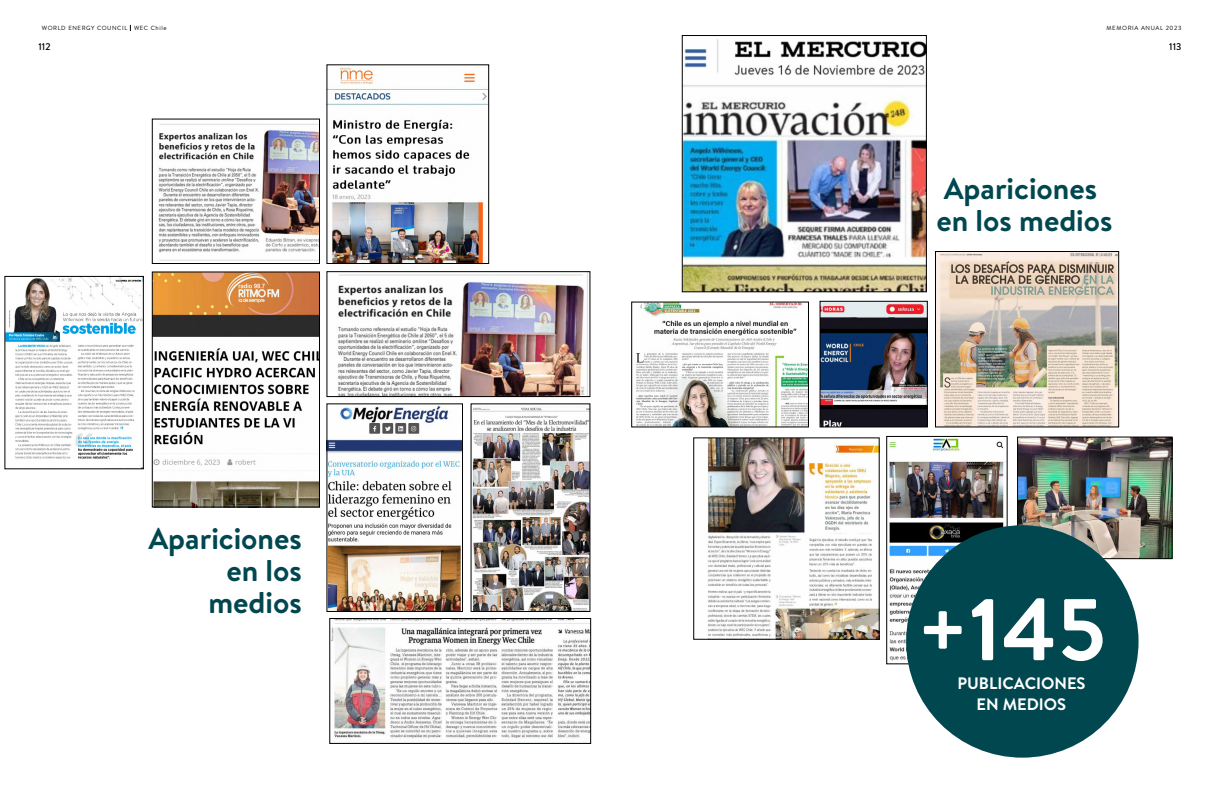
<style>
.page{position:relative;width:1224px;height:792px;background:#fff}
.page>*{position:absolute;margin:0;border:0;box-sizing:border-box;transform-origin:0 0}
.t1{font:700 87.2px "Brandon Text";color:#fff}
.t2{font:700 30px/32px "Brandon Text";color:#004750;text-align:right}
.t3{font:700 16.6px/20.9px "Brandon Text";color:#fff;text-align:center}
.t4{font:500 10px "Brandon Grotesque";color:#000}
.t5{font:6px "Brandon Text";letter-spacing:.1em;color:#000}
</style>
<div class="page">
<img style="left:154px;top:274px;width:164px;height:231px">
<div style="left:152px;top:272px;width:168px;height:235px;border:1px solid #000"></div>
<img style="left:158px;top:124px;width:160px;height:137px">
<div style="left:152px;top:119px;width:168px;height:145px;border:1px solid #000"></div>
<img style="left:329px;top:67px;width:158px;height:195px">
<div style="left:327px;top:65px;width:162px;height:199px;border:1px solid #000"></div>
<img style="left:337px;top:274px;width:251px;height:121px">
<div style="left:327px;top:272px;width:263px;height:125px;border:1px solid #000"></div>
<img style="left:329px;top:406px;width:132px;height:204px">
<div style="left:327px;top:404px;width:136px;height:208px;border:1px solid #000"></div>
<img style="left:473px;top:407px;width:115px;height:203px">
<div style="left:471px;top:404px;width:119px;height:208px;border:1px solid #000"></div>
<img style="left:332px;top:620px;width:257px;height:118px">
<div style="left:330px;top:618px;width:261px;height:125px;border:1px solid #000"></div>
<img style="left:7px;top:278px;width:134px;height:181px">
<img style="left:636px;top:304px;width:171px;height:121px">
<div style="left:632px;top:302px;width:177px;height:125px;border:1px solid #000"></div>
<img style="left:707px;top:440px;width:170px;height:197px">
<img style="left:684px;top:39px;width:241px;height:251px">
<div style="left:682px;top:35px;width:245px;height:257px;border:1px solid #000"></div>
<img style="left:889px;top:438px;width:116px;height:224px">
<img style="left:822px;top:303px;width:103px;height:122px">
<div style="left:820px;top:301px;width:107px;height:126px;border:1px solid #000"></div>
<img style="left:937px;top:253px;width:180px;height:172px">
<div style="left:935px;top:251px;width:184px;height:176px;border:1px solid #000"></div>
<img style="left:1020px;top:439px;width:150px;height:118px">
<div style="left:1018px;top:437px;width:154px;height:122px;border:1px solid #000"></div>
<div style="left:906px;top:525px;width:233px;height:233px;background:#004750;border-radius:50%"></div>
<p class="t5" style="left:42px;top:24px;width:126px">WORLD ENERGY COUNCIL WEC Chile</p>
<p class="t5" style="left:1107px;top:24px;width:76px">MEMORIA ANUAL 2023</p>
<p class="t4" style="left:38px;top:40px;width:14px">112</p>
<p class="t4" style="left:1169px;top:40px;width:14px">113</p>
<p class="t2" style="left:148px;top:522px;width:155px">Apariciones en los medios</p>
<p class="t2" style="left:937px;top:172px;width:178px;text-align:left">Apariciones en los medios</p>
<h1 class="t1" style="left:917px;top:569px;width:191px">+145</h1>
<p class="t3" style="left:957px;top:672px;width:130px">PUBLICACIONES<br>EN MEDIOS</p>
</div>
